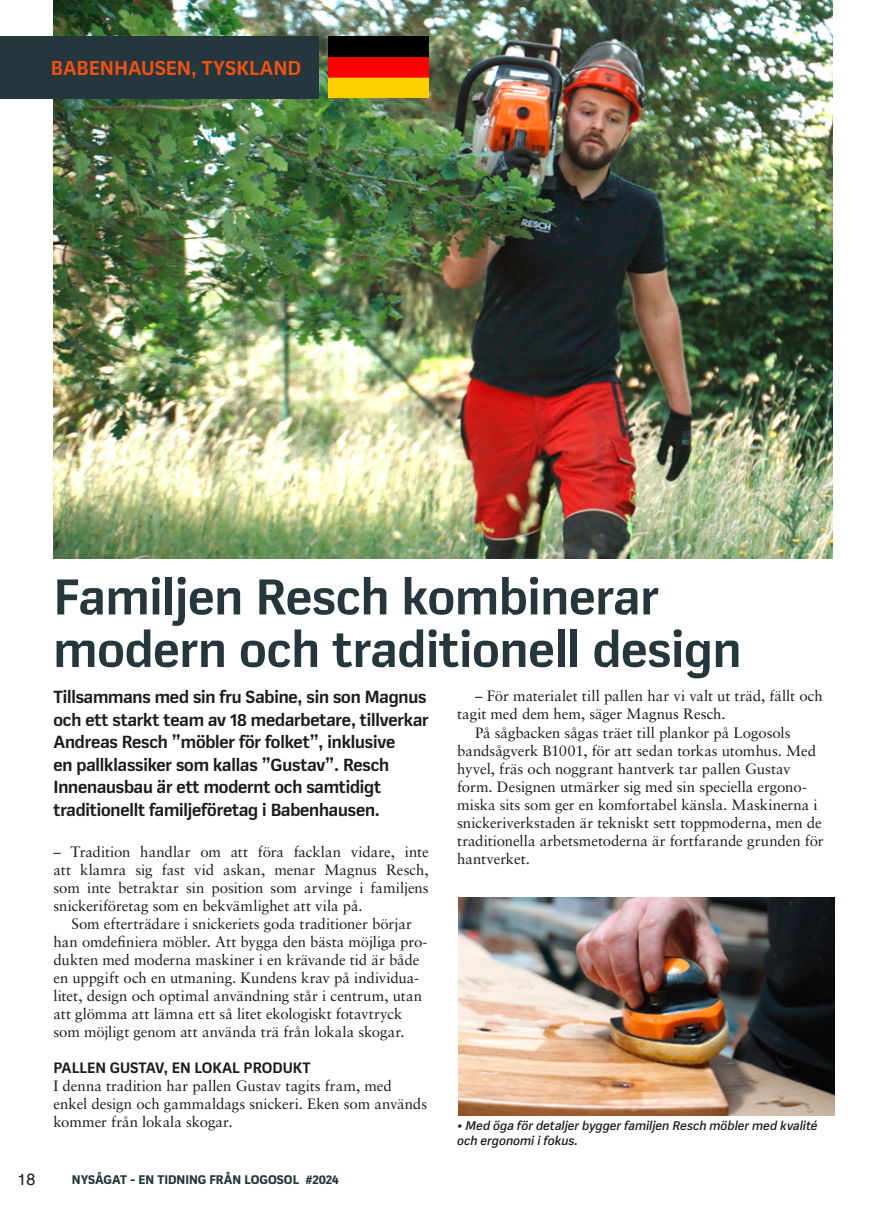
<style>
.page{position:relative;width:886px;height:1205px;background:#fff}
.page>*{position:absolute;margin:0;border:0;box-sizing:border-box;transform-origin:0 0}
.t1{font:700 50px/52.5px "Mynor";color:#25373c}
.t2{font:700 20px "Mynor";color:#ef5112}
.t3{font:700 17.5px/22.5px "Mynor";letter-spacing:-.01em;color:#1c1a1a}
.t4{font:16.25px "Helvetica";color:#1c1a1a}
.t5{font:15px/18px "Sabon LT Pro";letter-spacing:-.005em;color:#1c1a1a}
.t6{font:700 15px "Mynor";color:#1c1a1a}
.t7{font:italic 500 12.5px/15px "Mynor";letter-spacing:.005em;color:#1c1a1a}
.t8{font:800 12.5px "Mynor";color:#25373c}
</style>
<div class="page">
<img style="left:53px;top:0;width:780px;height:558px">
<img style="left:458px;top:897px;width:377px;height:218px">
<div style="left:0;top:36px;width:319px;height:62px;background:#25373c"></div>
<img style="left:328px;top:36px;width:101px;height:61px">
<h2 class="t2" style="left:51px;top:55px;width:252px">BABENHAUSEN, TYSKLAND</h2>
<h1 class="t1" style="left:53px;top:570px;width:689px">Familjen Resch kombinerar modern och traditionell design</h1>
<p class="t3" style="left:53px;top:686px;width:377px">Tillsammans med sin fru Sabine, sin son Magnus och ett starkt team av 18 medarbetare, tillverkar Andreas Resch ”möbler för folket”, inklusive<br>en pallklassiker som kallas ”Gustav”. Resch Innenausbau är ett modernt och samtidigt traditionellt familjeföretag i Babenhausen.</p>
<p class="t5" style="left:53px;top:842px;width:377px;text-align:justify">– Tradition handlar om att föra facklan vidare, inte att klamra sig fast vid askan, menar Magnus Resch, som inte betraktar sin position som arvinge i familjens snickeriföretag som en bekvämlighet att vila på.</p>
<p class="t5" style="left:53px;top:914px;width:376px;text-indent:18px">Som efterträdare i snickeriets goda traditioner börjar han omdefiniera möbler. Att bygga den bästa möjliga pro&shy;dukten med moderna maskiner i en krävande tid är både en uppgift och en utmaning. Kundens krav på individua&shy;litet, design och optimal användning står i centrum, utan att glömma att lämna ett så litet ekologiskt fotavtryck som möjligt genom att använda trä från lokala skogar.</p>
<p class="t6" style="left:53px;top:1058px;width:259px">PALLEN GUSTAV, EN LOKAL PRODUKT</p>
<p class="t5" style="left:53px;top:1076px;width:375px">I denna tradition har pallen Gustav tagits fram, med enkel design och gammaldags snickeri. Eken som används kommer från lokala skogar.</p>
<p class="t4" style="left:17px;top:1167px;width:20px">18</p>
<p class="t8" style="left:72px;top:1171px;width:269px">NYSÅGAT - EN TIDNING FRÅN LOGOSOL #2024</p>
<p class="t5" style="left:475px;top:687px;width:349px">– För materialet till pallen har vi valt ut träd, fällt och</p>
<p class="t5" style="left:457px;top:705px;width:270px">tagit med dem hem, säger Magnus Resch.</p>
<p class="t5" style="left:475px;top:723px;width:317px">På sågbacken sågas träet till plankor på Logosols</p>
<p class="t5" style="left:457px;top:741px;width:360px">bandsågverk B1001, för att sedan torkas utomhus. Med</p>
<p class="t5" style="left:457px;top:759px;width:335px">hyvel, fräs och noggrant hantverk tar pallen Gustav</p>
<p class="t5" style="left:457px;top:777px;width:351px">form. Designen utmärker sig med sin speciella ergono-</p>
<p class="t5" style="left:457px;top:795px;width:362px">miska sits som ger en komfortabel känsla. Maskinerna i</p>
<p class="t5" style="left:457px;top:813px;width:366px">snickeriverkstaden är tekniskt sett toppmoderna, men de</p>
<p class="t5" style="left:457px;top:831px;width:368px">traditionella arbetsmetoderna är fortfarande grunden för</p>
<p class="t5" style="left:457px;top:849px;width:74px">hantverket.</p>
<p class="t7" style="left:457px;top:1118px;width:362px">• Med öga för detaljer bygger familjen Resch möbler med kvalité och ergonomi i fokus.</p>
</div>
